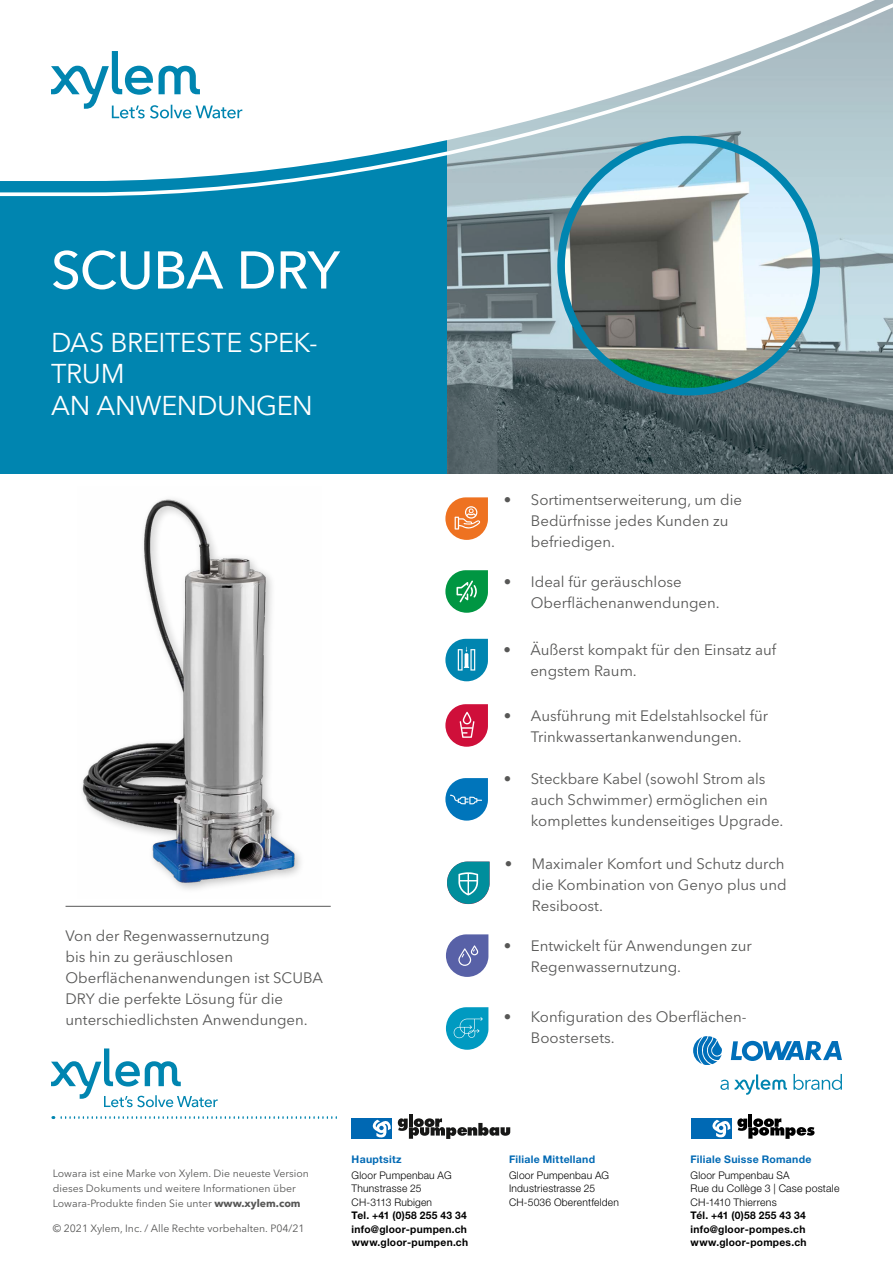
<style>
.page{position:relative;width:893px;height:1263px;background:#fff}
.page>*{position:absolute;margin:0;border:0;box-sizing:border-box;transform-origin:0 0}
.t1{font:500 52.5px "Avenir Next LT Pro";letter-spacing:-.015em;color:#fff}
.t2{font:27px/31.5px "Avenir Next LT Pro";letter-spacing:-.01em;color:#fff}
.t3{font:15px/21px "Avenir Next LT Pro";color:#575756}
.t4{font:10.5px/15px "Avenir Next LT Pro";color:#575756}
.t5{font:300 10.5px/13.5px "Helvetica Neue LT Pro";letter-spacing:.02em;color:#000}
.t6{font:700 10.5px/13.5px "Helvetica Neue LT Pro";letter-spacing:.03em;color:#000}
.t7{font:700 10.5px "Helvetica Neue LT Pro";letter-spacing:.025em;color:#0069b4}
.s1{font-weight:700}
</style>
<div class="page">
<img style="left:446px;top:198px;width:447px;height:275px">
<img style="left:561px;top:198px;width:255px;height:194px">
<div style="left:557px;top:136px;width:263px;height:259px;border:8px solid #0085b0;border-radius:50%"></div>
<div style="left:0;top:0;width:446px;height:473px;background:#0085b0"></div>
<img style="left:82px;top:499px;width:219px;height:391px">
<svg style="left:0;top:0;width:893px;height:198px"></svg>
<svg style="left:51px;top:51px;width:191px;height:68px"></svg>
<svg style="left:693px;top:1036px;width:29px;height:29px"></svg>
<svg style="left:731px;top:1041px;width:111px;height:20px"></svg>
<svg style="left:720px;top:1080px;width:9px;height:10px"></svg>
<svg style="left:793px;top:1074px;width:49px;height:16px"></svg>
<svg style="left:735px;top:1074px;width:52px;height:21px"></svg>
<svg style="left:51px;top:1048px;width:167px;height:59px"></svg>
<svg style="left:445px;top:778px;width:43px;height:43px"></svg>
<svg style="left:445px;top:497px;width:43px;height:43px"></svg>
<svg style="left:445px;top:704px;width:43px;height:43px"></svg>
<svg style="left:446px;top:934px;width:42px;height:43px"></svg>
<svg style="left:445px;top:639px;width:43px;height:42px"></svg>
<svg style="left:447px;top:861px;width:43px;height:43px"></svg>
<svg style="left:445px;top:570px;width:43px;height:43px"></svg>
<hr style="left:66px;top:906px;width:265px;height:1px;background:#575757">
<svg style="left:446px;top:1007px;width:42px;height:43px;background:#35afcd"></svg>
<hr style="left:409px;top:1114px;width:4px;height:13px;background:#171716">
<svg style="left:61px;top:1116px;width:449px;height:23px"></svg>
<div style="left:691px;top:1118px;width:41px;height:21px;background:#0069b4"></div>
<svg style="left:712px;top:1119px;width:19px;height:19px"></svg>
<hr style="left:748px;top:1114px;width:4px;height:13px;background:#000">
<svg style="left:737px;top:1118px;width:77px;height:21px"></svg>
<h1 class="t1" style="left:51px;top:239px;width:291px">SCUBA DRY</h1>
<h2 class="t2" style="left:51px;top:326px;width:268px">DAS BREITESTE SPEK-<br>TRUM<br>AN ANWENDUNGEN</h2>
<p class="t3" style="left:66px;top:925px;width:259px">Von der Regenwassernutzung<br>bis hin zu geräuschlosen<br>Oberflächenanwendungen ist SCUBA<br>DRY die perfekte Lösung für die unterschiedlichsten Anwendungen.</p>
<p class="t3" style="left:531px;top:490px;width:213px;text-indent:-27px">• Sortimentserweiterung, um die<br>Bedürfnisse jedes Kunden zu befriedigen.</p>
<p class="t3" style="left:531px;top:571px;width:190px;text-indent:-27px">• Ideal für geräuschlose<br>Oberflächenanwendungen.</p>
<p class="t3" style="left:530px;top:639px;width:247px;text-indent:-27px">• Äußerst kompakt für den Einsatz auf engstem Raum.</p>
<p class="t3" style="left:504px;top:705px;width:266px;text-align:center">• Ausführung mit Edelstahlsockel für<br>Trinkwassertankanwendungen.</p>
<p class="t3" style="left:531px;top:768px;width:254px;text-indent:-27px">• Steckbare Kabel (sowohl Strom als auch Schwimmer) ermöglichen ein komplettes kundenseitiges Upgrade.</p>
<p class="t3" style="left:532px;top:854px;width:256px;text-indent:-27px">• Maximaler Komfort und Schutz durch die Kombination von Genyo plus und<br>Resiboost.</p>
<p class="t3" style="left:531px;top:935px;width:223px;text-indent:-27px">• Entwickelt für Anwendungen zur<br>Regenwassernutzung.</p>
<p class="t3" style="left:531px;top:1006px;width:217px;text-indent:-27px">• Konfiguration des Oberflächen-<br>Boostersets.</p>
<p class="t4" style="left:53px;top:1166px;width:258px">Lowara ist eine Marke von Xylem. Die neueste Version dieses Dokuments und weitere Informationen über<br>Lowara-Produkte finden Sie unter <span class="s1">www.xylem.com</span></p>
<p class="t4" style="left:53px;top:1220px;width:253px">© 2021 Xylem, Inc. / Alle Rechte vorbehalten. P04/21</p>
<p class="t7" style="left:352px;top:1153px;width:52px">Hauptsitz</p>
<p class="t5" style="left:352px;top:1168px;width:101px">Gloor Pumpenbau AG<br>Thunstrasse 25<br>CH-3113 Rubigen</p>
<p class="t6" style="left:352px;top:1209px;width:118px">Tel. +41 (0)58 255 43 34 info@gloor-pumpen.ch www.gloor-pumpen.ch</p>
<p class="t7" style="left:509px;top:1153px;width:88px">Filiale Mittelland</p>
<p class="t5" style="left:509px;top:1168px;width:111px">Gloor Pumpenbau AG<br>Industriestrasse 25<br>CH-5036 Oberentfelden</p>
<p class="t7" style="left:691px;top:1153px;width:122px">Filiale Suisse Romande</p>
<p class="t5" style="left:691px;top:1168px;width:150px">Gloor Pumpenbau SA<br>Rue du Collège 3 | Case postale<br>CH-1410 Thierrens</p>
<p class="t6" style="left:691px;top:1209px;width:118px;text-align:justify">Tél. +41 (0)58 255 43 34 info@gloor-pompes.ch www.gloor-pompes.ch</p>
</div>
